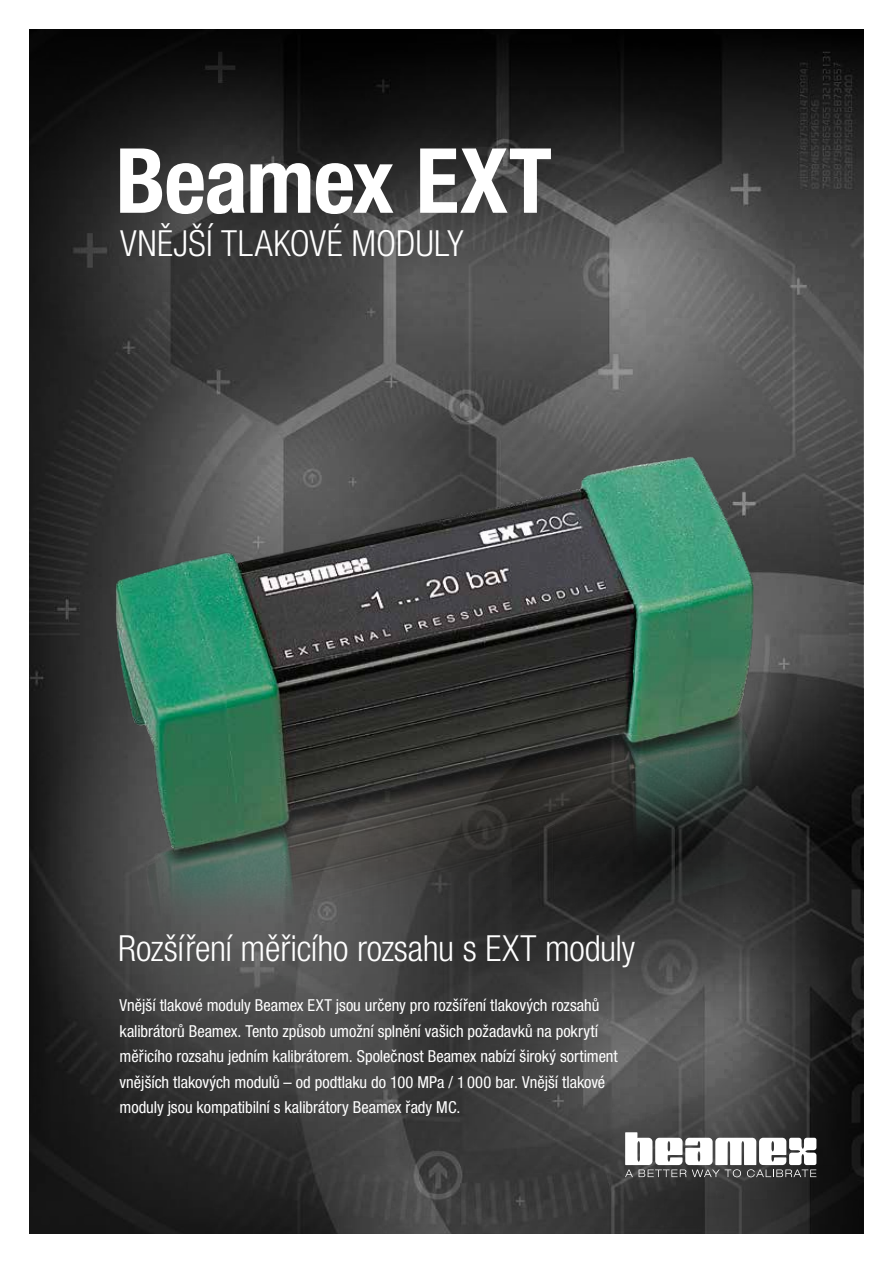
<style>
.page{position:relative;width:893px;height:1263px;background:#fff}
.page>*{position:absolute;margin:0;border:0;box-sizing:border-box;transform-origin:0 0}
.t1{font:700 condensed 90px "Helvetica Neue LT Pro";letter-spacing:-.015em;color:#fff}
.t2{font:300 condensed 36px "Helvetica Neue LT Pro";letter-spacing:-.005em;color:#fff}
.t3{font:condensed 16.5px/25.5px "Helvetica Neue LT Pro";color:#fff}
</style>
<div class="page">
<img style="left:30px;top:30px;width:833px;height:1203px">
<img style="left:55px;top:371px;width:738px;height:621px">
<svg style="left:625px;top:1132px;width:191px;height:45px"></svg>
<h1 class="t1" style="left:116px;top:126px;width:438px">Beamex EXT</h1>
<h2 class="t2" style="left:120px;top:223px;width:345px">VNĚJŠÍ TLAKOVÉ MODULY</h2>
<h2 class="t2" style="left:118px;top:928px;width:518px">Rozšíření měřicího rozsahu s EXT moduly</h2>
<p class="t3" style="left:120px;top:992px;width:500px">Vnější tlakové moduly Beamex EXT jsou určeny pro rozšíření tlakových rozsahů kalibrátorů Beamex. Tento způsob umožní splnění vašich požadavků na pokrytí měřicího rozsahu jedním kalibrátorem. Společnost Beamex nabízí široký sortiment vnějších tlakových modulů – od podtlaku do 100 MPa / 1 000 bar. Vnější tlakové moduly jsou kompatibilní s kalibrátory Beamex řady MC.</p>
</div>
